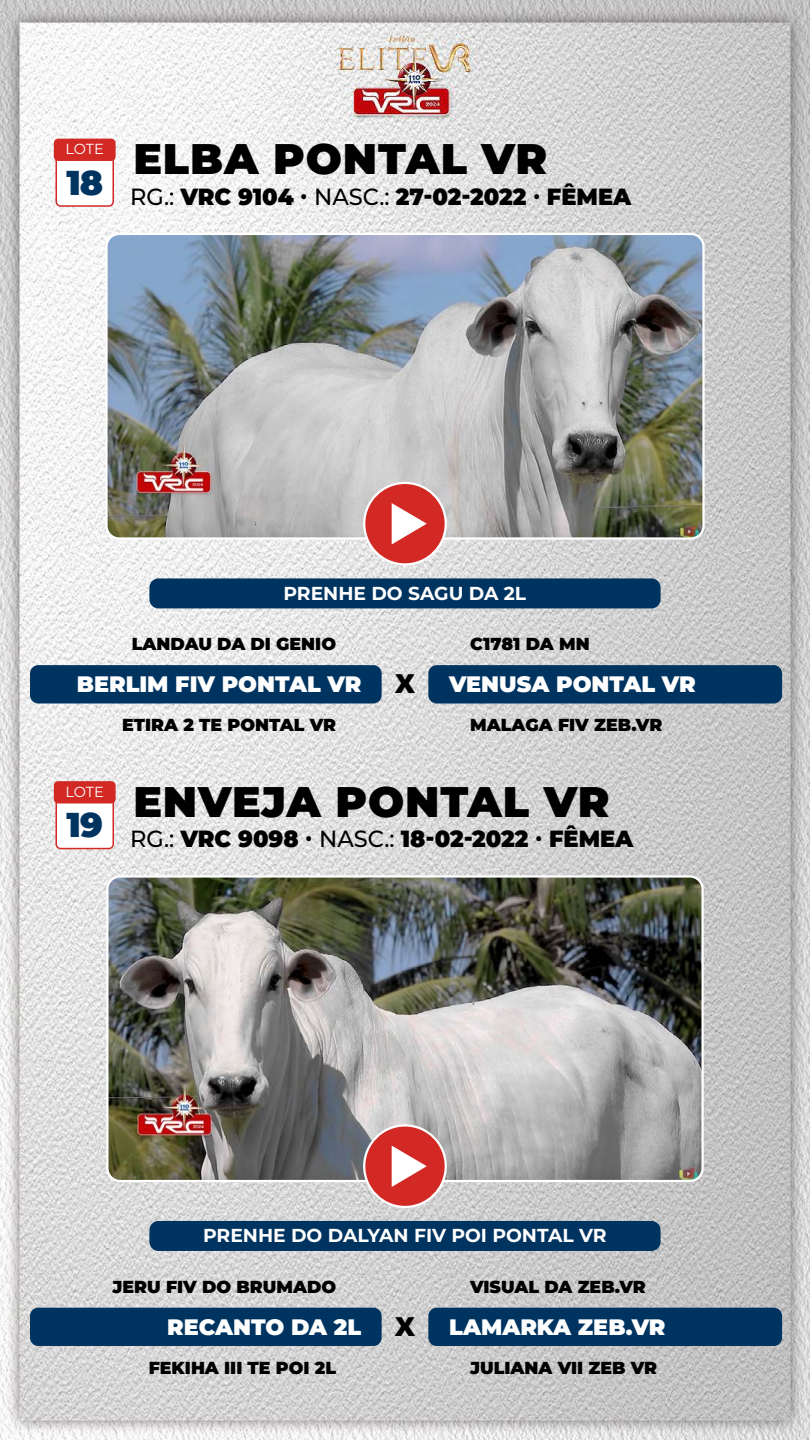
<style>
.page{position:relative;width:810px;height:1440px;background:#fff}
.page>*{position:absolute;margin:0;border:0;box-sizing:border-box;transform-origin:0 0}
.t1{font:900 42.75px "Montserrat";letter-spacing:.02em;color:#000}
.t2{font:900 34.5px "Montserrat";color:#003460}
.t3{font:900 26.17px "Arial";color:#000}
.t4{font:900 23.4px "Montserrat";color:#000;scale:.96 1}
.t5{font:900 22.35px "Montserrat";color:#fff}
.t6{font:700 18.75px "Montserrat";color:#fff}
.t7{font:900 17.4px "Montserrat";color:#000}
.t8{font:14.55px "Montserrat";letter-spacing:-.01em;color:#fff}
.s1{font-weight:500}
.s2{font-weight:600}
</style>
<div class="page">
<img style="left:0;top:0;width:810px;height:1440px">
<img style="left:107px;top:876px;width:596px;height:305px">
<div style="left:106px;top:875px;width:598px;height:307px;border:2px solid #fff;border-radius:13px"></div>
<div style="left:364px;top:1125px;width:82px;height:82px;background:#d22924;border-radius:50%"></div>
<div style="left:363px;top:1124px;width:84px;height:84px;border:2px solid #fff;border-radius:50%"></div>
<svg style="left:391px;top:1145px;width:36px;height:42px"></svg>
<img style="left:106px;top:234px;width:598px;height:304px">
<div style="left:105px;top:233px;width:600px;height:307px;border:2px solid #fff;border-radius:13px"></div>
<div style="left:364px;top:483px;width:82px;height:81px;background:#d22924;border-radius:50%"></div>
<div style="left:363px;top:482px;width:84px;height:84px;border:2px solid #fff;border-radius:50%"></div>
<svg style="left:391px;top:503px;width:36px;height:41px"></svg>
<div style="left:30px;top:1308px;width:352px;height:38px;background:#003460;border-radius:8px"></div>
<div style="left:428px;top:1308px;width:354px;height:38px;background:#003460;border-radius:8px"></div>
<div style="left:56px;top:792px;width:57px;height:57px;background:#fff;border-radius:4px"></div>
<div style="left:56px;top:791px;width:58px;height:58px;border:2px solid #d22924;border-radius:4px"></div>
<div style="left:54px;top:781px;width:62px;height:22px;background:#d22924;border-radius:4px"></div>
<div style="left:149px;top:1221px;width:512px;height:30px;background:#003460;border-radius:9px"></div>
<div style="left:30px;top:665px;width:352px;height:38px;background:#003460;border-radius:8px"></div>
<div style="left:428px;top:665px;width:354px;height:38px;background:#003460;border-radius:8px"></div>
<div style="left:56px;top:150px;width:57px;height:56px;background:#fff;border-radius:4px"></div>
<div style="left:56px;top:149px;width:58px;height:58px;border:2px solid #d22924;border-radius:4px"></div>
<div style="left:54px;top:139px;width:62px;height:22px;background:#d22924;border-radius:4px"></div>
<div style="left:149px;top:578px;width:512px;height:30px;background:#003460;border-radius:9px"></div>
<p class="t8" style="left:65px;top:139px;width:40px">LOTE</p>
<h2 class="t2" style="left:66px;top:157px;width:38px">18</h2>
<h1 class="t1" style="left:133px;top:127px;width:415px">ELBA PONTAL VR</h1>
<h3 class="t4" style="left:130px;top:179px;width:524px"><span class="s1">RG.:</span> VRC 9104 <span class="s2">•</span> <span class="s1">NASC.:</span> 27-02-2022 <span class="s2">•</span> FÊMEA</h3>
<p class="t6" style="left:283px;top:579px;width:244px">PRENHE DO SAGU DA 2L</p>
<p class="t7" style="left:132px;top:631px;width:206px">LANDAU DA DI GENIO</p>
<p class="t7" style="left:470px;top:631px;width:121px">C1781 DA MN</p>
<p class="t5" style="left:77px;top:667px;width:286px">BERLIM FIV PONTAL VR</p>
<h3 class="t3" style="left:395px;top:665px;width:22px">X</h3>
<p class="t5" style="left:449px;top:667px;width:248px">VENUSA PONTAL VR</p>
<p class="t7" style="left:122px;top:712px;width:215px">ETIRA 2 TE PONTAL VR</p>
<p class="t7" style="left:470px;top:712px;width:194px">MALAGA FIV ZEB.VR</p>
<p class="t8" style="left:65px;top:782px;width:40px">LOTE</p>
<h2 class="t2" style="left:67px;top:799px;width:38px">19</h2>
<h1 class="t1" style="left:133px;top:769px;width:478px">ENVEJA PONTAL VR</h1>
<h3 class="t4" style="left:130px;top:822px;width:526px"><span class="s1">RG.:</span> VRC 9098 <span class="s2">•</span> <span class="s1">NASC.:</span> 18-02-2022 <span class="s2">•</span> FÊMEA</h3>
<p class="t6" style="left:203px;top:1222px;width:405px">PRENHE DO DALYAN FIV POI PONTAL VR</p>
<p class="t7" style="left:113px;top:1273px;width:225px">JERU FIV DO BRUMADO</p>
<p class="t7" style="left:470px;top:1273px;width:177px">VISUAL DA ZEB.VR</p>
<p class="t5" style="left:167px;top:1310px;width:196px">RECANTO DA 2L</p>
<h3 class="t3" style="left:395px;top:1307px;width:22px">X</h3>
<p class="t5" style="left:449px;top:1310px;width:218px">LAMARKA ZEB.VR</p>
<p class="t7" style="left:149px;top:1355px;width:189px">FEKIHA III TE POI 2L</p>
<p class="t7" style="left:470px;top:1355px;width:188px">JULIANA VII ZEB VR</p>
</div>
